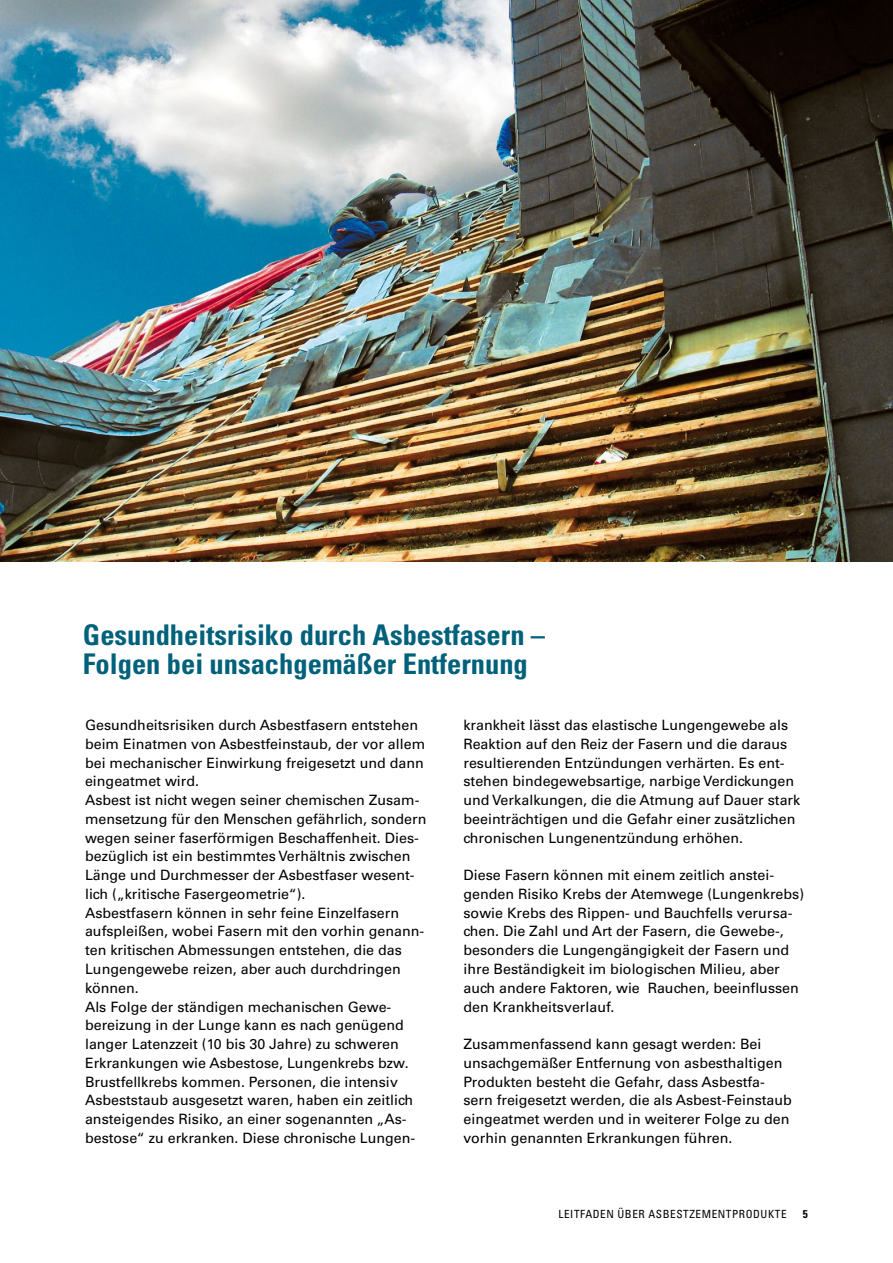
<style>
.page{position:relative;width:893px;height:1263px;background:#fff}
.page>*{position:absolute;margin:0;border:0;box-sizing:border-box;transform-origin:0 0}
.head{font:700 condensed 28.5px/28.5px "Univers";color:#00617b}
.lauftext{font:14.25px/18.8px "Univers";color:#000}
.t1{font:condensed 11.25px "Univers";letter-spacing:.05em;color:#000}
.t2{font:700 condensed 11.25px "Univers";color:#000}
</style>
<div class="page">
<img style="left:0;top:0;width:893px;height:561px">
<p class="head" style="left:83px;top:621px;width:464px">Gesundheitsrisiko durch Asbestfasern –<br>Folgen bei unsachgemäßer Entfernung</p>
<p class="lauftext" style="left:85px;top:716px;width:342px">Gesundheitsrisiken durch Asbestfasern entstehen beim Einatmen von Asbestfeinstaub, der vor allem bei mechanischer Einwirkung freigesetzt und dann eingeatmet wird.</p>
<p class="lauftext" style="left:85px;top:791px;width:343px">Asbest ist nicht wegen seiner chemischen Zusam&shy;mensetzung für den Menschen gefährlich, sondern wegen seiner faserförmigen Beschaffenheit. Dies&shy;bezüglich ist ein bestimmtes Verhältnis zwischen Länge und Durchmesser der Asbestfaser wesent&shy;lich („kritische Fasergeometrie“).</p>
<p class="lauftext" style="left:85px;top:903px;width:341px">Asbestfasern können in sehr feine Einzelfasern aufspleißen, wobei Fasern mit den vorhin genann&shy;ten kritischen Abmessungen entstehen, die das Lungengewebe reizen, aber auch durchdringen können.</p>
<p class="lauftext" style="left:85px;top:997px;width:332px">Als Folge der ständigen mechanischen Gewe&shy;bereizung in der Lunge kann es nach genügend langer Latenzzeit (10 bis 30 Jahre) zu schweren Erkrankungen wie Asbestose, Lungenkrebs bzw.<br>Brustfellkrebs kommen. Personen, die intensiv Asbeststaub ausgesetzt waren, haben ein zeitlich ansteigendes Risiko, an einer sogenannten „As&shy;bestose“ zu erkranken. Diese chronische Lungen-</p>
<p class="lauftext" style="left:463px;top:716px;width:338px">krankheit lässt das elastische Lungengewebe als Reaktion auf den Reiz der Fasern und die daraus resultierenden Entzündungen verhärten. Es ent&shy;stehen bindegewebsartige, narbige Verdickungen und Verkalkungen, die die Atmung auf Dauer stark beeinträchtigen und die Gefahr einer zusätzlichen chronischen Lungenentzündung erhöhen.</p>
<p class="lauftext" style="left:463px;top:866px;width:342px">Diese Fasern können mit einem zeitlich anstei&shy;genden Risiko Krebs der Atemwege (Lungenkrebs) sowie Krebs des Rippen- und Bauchfells verursa&shy;chen. Die Zahl und Art der Fasern, die Gewebe-, besonders die Lungengängigkeit der Fasern und ihre Beständigkeit im biologischen Milieu, aber auch andere Faktoren, wie Rauchen, beeinflussen den Krankheitsverlauf.</p>
<p class="lauftext" style="left:463px;top:1035px;width:320px">Zusammenfassend kann gesagt werden: Bei unsachgemäßer Entfernung von asbesthaltigen<br>Produkten besteht die Gefahr, dass Asbestfa-</p>
<p class="lauftext" style="left:463px;top:1091px;width:330px">sern freigesetzt werden, die als Asbest-Feinstaub eingeatmet werden und in weiterer Folge zu den vorhin genannten Erkrankungen führen.</p>
<p class="t1" style="left:559px;top:1207px;width:230px">LEITFADEN ÜBER ASBESTZEMENTPRODUKTE</p>
<p class="t2" style="left:803px;top:1207px;width:6px">5</p>
</div>
